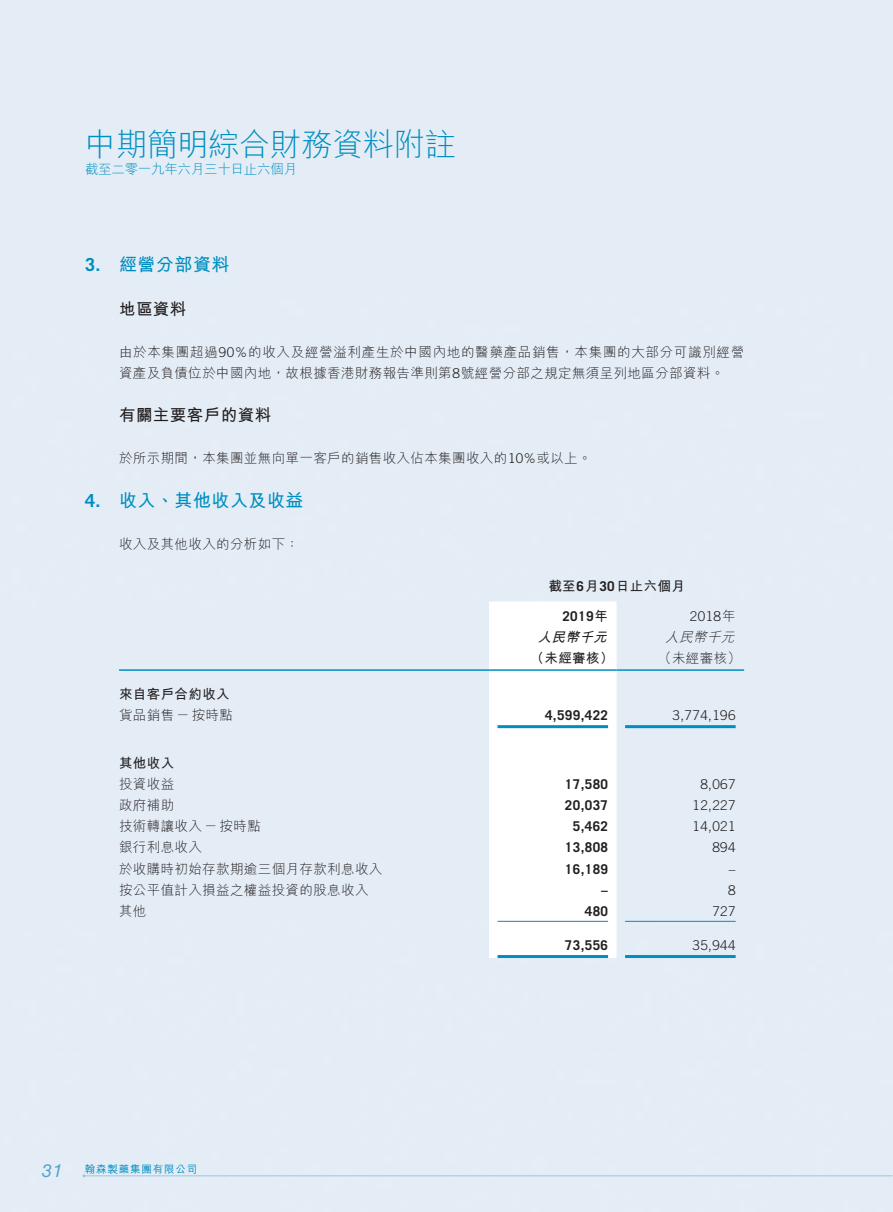
<style>
.page{position:relative;width:893px;height:1212px;background:#fff}
.page>*{position:absolute;margin:0;border:0;box-sizing:border-box;transform-origin:0 0}
.t1{font:300 31.5px "M Hei HK";letter-spacing:-.02em;color:#008ec1}
.t2{font:700 18px "M Hei HK";letter-spacing:.03em;color:#008ec1}
.t3{font:700 18px "Trade Gothic LT Std";color:#008ec1}
.t4{font:italic 18px "Helvetica Neue LT Std";color:#54a3ce}
.t5{font:700 16.5px "M Hei HK";letter-spacing:.03em;color:#231f20}
.t6{font:300 13.5px/21px "M Hei HK";letter-spacing:.03em;color:#231f20}
.t7{font:700 13.5px "Trade Gothic LT Std";letter-spacing:.03em;color:#231f20}
.t8{font:300 13.5px "Trade Gothic LT Std";letter-spacing:.03em;color:#231f20}
.t9{font:700 13.5px "M Hei HK";letter-spacing:.03em;color:#231f20}
.t10{font:300 13.5px "M Hei HK";letter-spacing:-.02em;color:#008ec1}
.t11{font:italic 300 13.5px "M Hei HK";color:#231f20}
.t12{font:italic 700 13.5px "M Hei HK";color:#231f20}
.t13{font:500 10.5px "M Hei HK";letter-spacing:.08em;color:#008ec1}
.s1{font-family:"Trade Gothic LT Std"}
.s2{font-family:"M Hei HK"}
</style>
<div class="page">
<hr style="left:84px;top:1175px;width:808px;height:1px;background:#9cc5e0">
<svg style="left:489px;top:601px;width:128px;height:357px"></svg>
<hr style="left:119px;top:669px;width:370px;height:2px;background:#008ec1">
<hr style="left:489px;top:669px;width:128px;height:2px;background:#008ec1">
<hr style="left:617px;top:669px;width:127px;height:2px;background:#008ec1">
<hr style="left:497px;top:725px;width:111px;height:3px;background:#008ec1">
<hr style="left:625px;top:725px;width:111px;height:3px;background:#008ec1">
<hr style="left:497px;top:921px;width:111px;height:1px;background:#008ec1">
<hr style="left:625px;top:921px;width:111px;height:1px;background:#008ec1">
<hr style="left:497px;top:955px;width:111px;height:3px;background:#008ec1">
<hr style="left:625px;top:955px;width:111px;height:3px;background:#008ec1">
<h1 class="t1" style="left:85px;top:122px;width:373px">中期簡明綜合財務資料附註</h1>
<p class="t10" style="left:85px;top:159px;width:213px">截至二零一九年六月三十日止六個月</p>
<h2 class="t3" style="left:85px;top:254px;width:17px">3.</h2>
<h2 class="t3" style="left:85px;top:489px;width:17px">4.</h2>
<h2 class="t2" style="left:119px;top:252px;width:112px">經營分部資料</h2>
<p class="t5" style="left:119px;top:297px;width:69px">地區資料</p>
<p class="t6" style="left:119px;top:341px;width:627px">由於本集團超過<span class="s1">90%</span>的收入及經營溢利產生於中國內地的醫藥產品銷售，本集團的大部分可識別經營資產及負債位於中國內地，故根據香港財務報告準則第<span class="s1">8</span>號經營分部之規定無須呈列地區分部資料。</p>
<p class="t5" style="left:119px;top:403px;width:154px">有關主要客戶的資料</p>
<p class="t6" style="left:119px;top:447px;width:474px">於所示期間，本集團並無向單一客戶的銷售收入佔本集團收入的<span class="s1">10%</span>或以上。</p>
<h2 class="t2" style="left:119px;top:487px;width:186px">收入、其他收入及收益</h2>
<p class="t6" style="left:119px;top:533px;width:182px">收入及其他收入的分析如下：</p>
<p class="t9" style="left:548px;top:576px;width:138px">截至<span class="s1">6</span>月<span class="s1">30</span>日止六個月</p>
<p class="t7" style="left:562px;top:608px;width:47px">2019<span class="s2">年</span></p>
<p class="t8" style="left:690px;top:608px;width:47px">2018<span class="s2">年</span></p>
<p class="t12" style="left:538px;top:627px;width:75px">人民幣千元</p>
<p class="t11" style="left:665px;top:627px;width:75px">人民幣千元</p>
<p class="t9" style="left:531px;top:648px;width:84px">（未經審核）</p>
<p class="t6" style="left:658px;top:647px;width:84px">（未經審核(</p>
<p class="t9" style="left:119px;top:684px;width:112px">來自客戶合約收入</p>
<p class="t6" style="left:119px;top:704px;width:116px">貨品銷售－按時點</p>
<p class="t9" style="left:119px;top:754px;width:57px">其他收入</p>
<p class="t7" style="left:545px;top:707px;width:65px">4,599,422</p>
<p class="t8" style="left:673px;top:707px;width:65px">3,774,196</p>
<p class="t6" style="left:119px;top:773px;width:57px">投資收益</p>
<p class="t7" style="left:565px;top:776px;width:45px">17,580</p>
<p class="t8" style="left:700px;top:777px;width:37px">8,067</p>
<p class="t6" style="left:119px;top:794px;width:57px">政府補助</p>
<p class="t7" style="left:565px;top:797px;width:45px">20,037</p>
<p class="t8" style="left:692px;top:798px;width:45px">12,227</p>
<p class="t6" style="left:119px;top:815px;width:143px">技術轉讓收入－按時點</p>
<p class="t7" style="left:573px;top:818px;width:37px">5,462</p>
<p class="t8" style="left:692px;top:819px;width:45px">14,021</p>
<p class="t6" style="left:119px;top:836px;width:84px">銀行利息收入</p>
<p class="t7" style="left:565px;top:839px;width:45px">13,808</p>
<p class="t8" style="left:712px;top:840px;width:25px">894</p>
<p class="t6" style="left:119px;top:857px;width:265px">於收購時初始存款期逾三個月存款利息收入</p>
<p class="t7" style="left:565px;top:860px;width:45px">16,189</p>
<p class="t8" style="left:729px;top:861px;width:8px">–</p>
<p class="t6" style="left:119px;top:878px;width:251px">按公平值計入損益之權益投資的股息收入</p>
<p class="t7" style="left:601px;top:881px;width:8px">–</p>
<p class="t8" style="left:728px;top:882px;width:9px">8</p>
<p class="t6" style="left:119px;top:899px;width:29px">其他</p>
<p class="t7" style="left:585px;top:902px;width:25px">480</p>
<p class="t8" style="left:712px;top:903px;width:25px">727</p>
<p class="t7" style="left:565px;top:937px;width:45px">73,556</p>
<p class="t8" style="left:692px;top:937px;width:45px">35,944</p>
<h2 class="t4" style="left:42px;top:1160px;width:22px">31</h2>
<p class="t13" style="left:85px;top:1161px;width:114px">翰森製藥集團有限公司</p>
</div>
